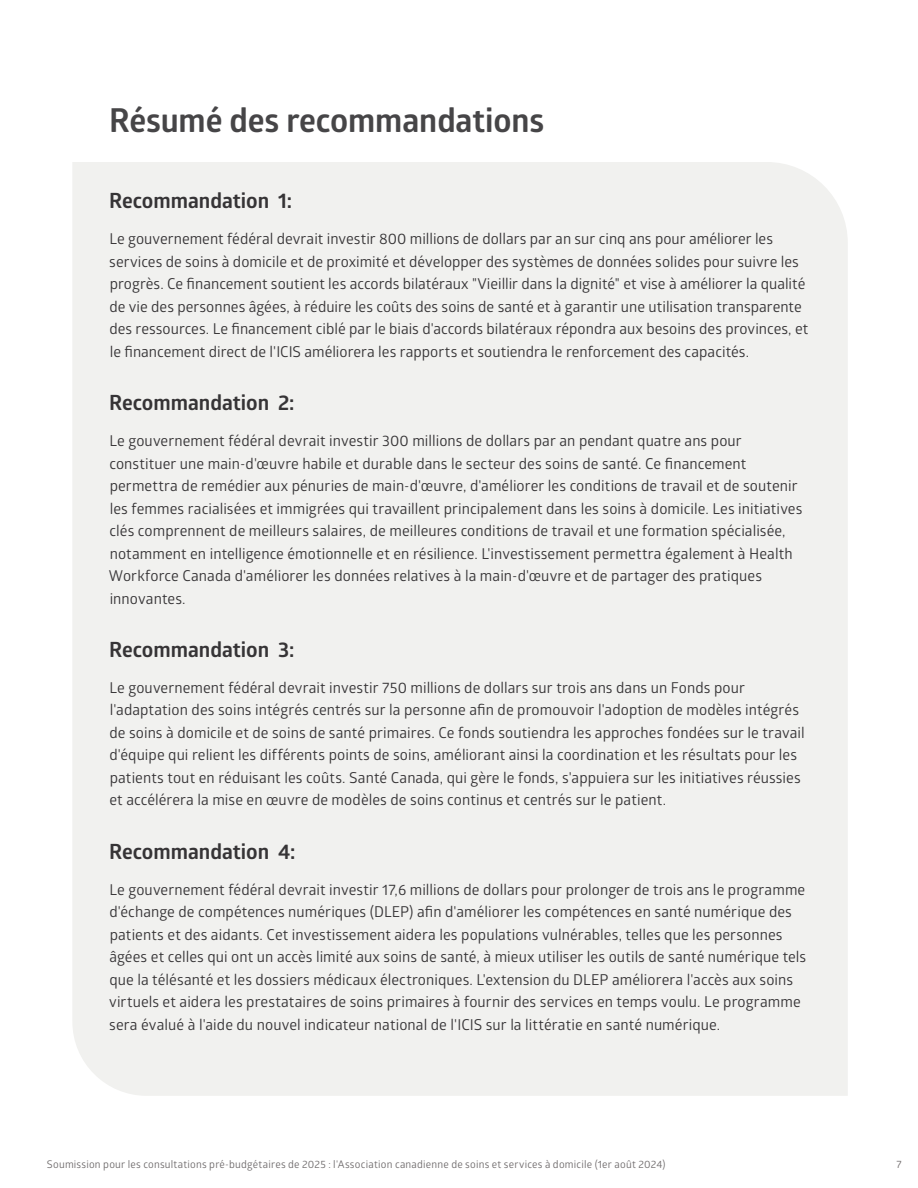
<style>
.page{position:relative;width:918px;height:1188px;background:#fff}
.page>*{position:absolute;margin:0;border:0;box-sizing:border-box;transform-origin:0 0}
.t1{font:700 33px "Glober";letter-spacing:-.005em;color:#464547}
.t2{font:700 21px "Glober";color:#363436}
.t3{font:15px/22.5px "Glober";letter-spacing:.005em;color:#363436}
.t4{font:10.5px "Glober";letter-spacing:.02em;color:#6f6b6c}
</style>
<div class="page">
<div style="left:72px;top:162px;width:776px;height:934px;background:#f1f1ef"></div>
<h1 class="t1" style="left:109px;top:96px;width:436px">Résumé des recommandations</h1>
<h2 class="t2" style="left:109px;top:186px;width:184px">Recommandation 1:</h2>
<p class="t3" style="left:109px;top:227px;width:701px">Le gouvernement fédéral devrait investir 800 millions de dollars par an sur cinq ans pour améliorer les services de soins à domicile et de proximité et développer des systèmes de données solides pour suivre les progrès. Ce financement soutient les accords bilatéraux "Vieillir dans la dignité" et vise à améliorer la qualité de vie des personnes âgées, à réduire les coûts des soins de santé et à garantir une utilisation transparente des ressources. Le financement ciblé par le biais d'accords bilatéraux répondra aux besoins des provinces, et le financement direct de l'ICIS améliorera les rapports et soutiendra le renforcement des capacités.</p>
<h2 class="t2" style="left:109px;top:387px;width:187px">Recommandation 2:</h2>
<p class="t3" style="left:109px;top:429px;width:695px">Le gouvernement fédéral devrait investir 300 millions de dollars par an pendant quatre ans pour constituer une main-d'œuvre habile et durable dans le secteur des soins de santé. Ce financement permettra de remédier aux pénuries de main-d'œuvre, d'améliorer les conditions de travail et de soutenir les femmes racialisées et immigrées qui travaillent principalement dans les soins à domicile. Les initiatives clés comprennent de meilleurs salaires, de meilleures conditions de travail et une formation spécialisée, notamment en intelligence émotionnelle et en résilience. L'investissement permettra également à Health Workforce Canada d'améliorer les données relatives à la main-d'œuvre et de partager des pratiques innovantes.</p>
<h2 class="t2" style="left:109px;top:634px;width:187px">Recommandation 3:</h2>
<p class="t3" style="left:109px;top:676px;width:697px">Le gouvernement fédéral devrait investir 750 millions de dollars sur trois ans dans un Fonds pour l'adaptation des soins intégrés centrés sur la personne afin de promouvoir l'adoption de modèles intégrés de soins à domicile et de soins de santé primaires. Ce fonds soutiendra les approches fondées sur le travail d'équipe qui relient les différents points de soins, améliorant ainsi la coordination et les résultats pour les patients tout en réduisant les coûts. Santé Canada, qui gère le fonds, s'appuiera sur les initiatives réussies et accélérera la mise en œuvre de modèles de soins continus et centrés sur le patient.</p>
<h2 class="t2" style="left:109px;top:836px;width:188px">Recommandation 4:</h2>
<p class="t3" style="left:109px;top:877px;width:698px">Le gouvernement fédéral devrait investir 17,6 millions de dollars pour prolonger de trois ans le programme d'échange de compétences numériques (DLEP) afin d'améliorer les compétences en santé numérique des patients et des aidants. Cet investissement aidera les populations vulnérables, telles que les personnes âgées et celles qui ont un accès limité aux soins de santé, à mieux utiliser les outils de santé numérique tels que la télésanté et les dossiers médicaux électroniques. L'extension du DLEP améliorera l'accès aux soins virtuels et aidera les prestataires de soins primaires à fournir des services en temps voulu. Le programme sera évalué à l'aide du nouvel indicateur national de l'ICIS sur la littératie en santé numérique.</p>
<p class="t4" style="left:47px;top:1157px;width:620px">Soumission pour les consultations pré-budgétaires de 2025 : l'Association canadienne de soins et services à domicile (1er août 2024)</p>
<p class="t4" style="left:897px;top:1157px;width:7px">7</p>
</div>
